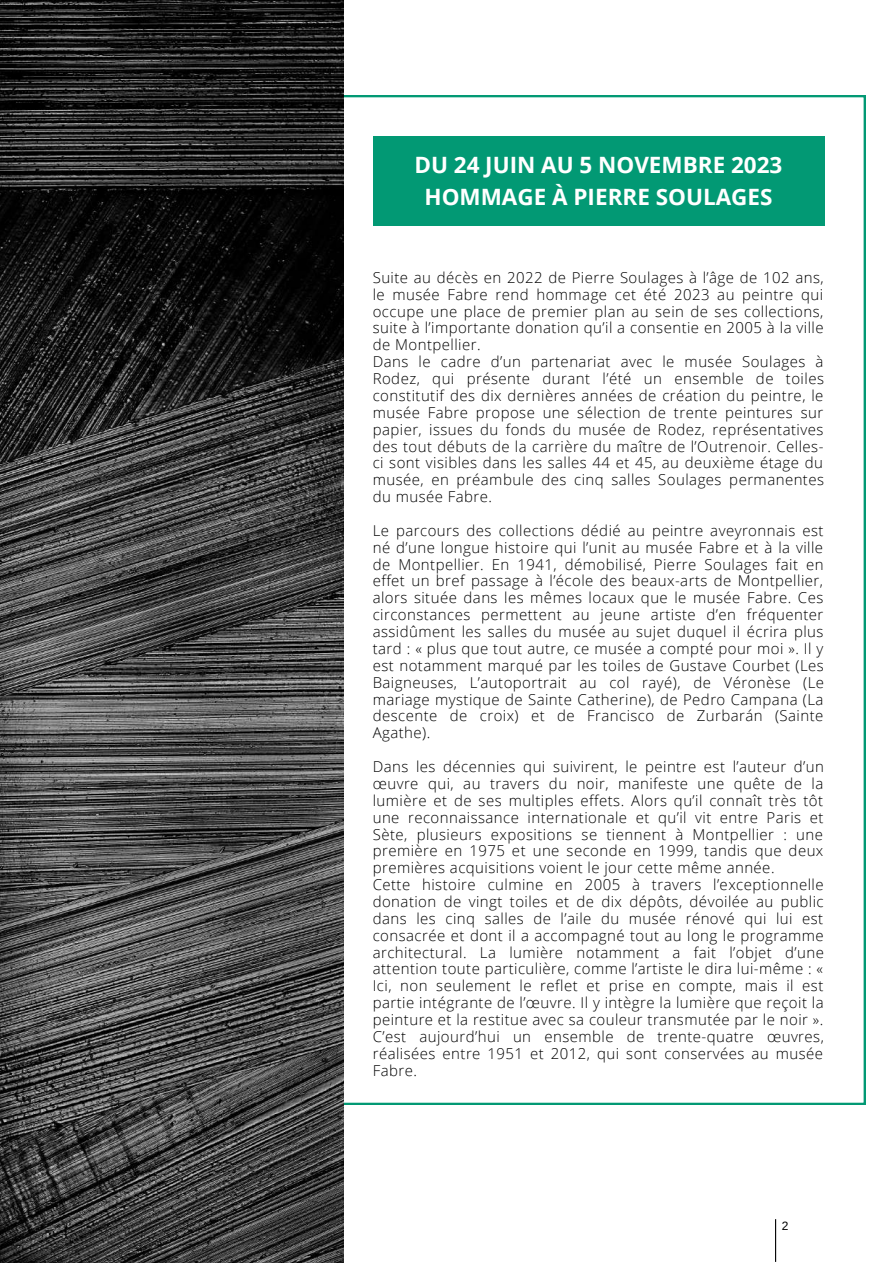
<style>
.page{position:relative;width:893px;height:1264px;background:#fff}
.page>*{position:absolute;margin:0;border:0;box-sizing:border-box;transform-origin:0 0}
.t1{font:700 22.5px/31.5px "Open Sans";color:#fff;text-align:center}
.t2{font:300 15px/16.8px "Open Sans";letter-spacing:.03em;color:#000}
.t3{font:12px "Arimo";color:#000}
</style>
<div class="page">
<hr style="left:775px;top:1219px;width:1px;height:42px;background:#000">
<svg style="left:343px;top:95px;width:522px;height:1009px"></svg>
<div style="left:372px;top:136px;width:452px;height:89px;background:#029974"></div>
<img style="left:0;top:0;width:343px;height:1262px">
<h1 class="t1" style="left:414px;top:148px;width:369px">DU 24 JUIN AU 5 NOVEMBRE 2023<br>HOMMAGE À PIERRE SOULAGES</h1>
<p class="t2" style="left:372px;top:268px;width:453px">Suite au décès en 2022 de Pierre Soulages à l’âge de 102 ans, le musée Fabre rend hommage cet été 2023 au peintre qui occupe une place de premier plan au sein de ses collections, suite à l’importante donation qu’il a consentie en 2005 à la ville de Montpellier.<br>Dans le cadre d’un partenariat avec le musée Soulages à Rodez, qui présente durant l’été un ensemble de toiles constitutif des dix dernières années de création du peintre, le musée Fabre propose une sélection de trente peintures sur papier, issues du fonds du musée de Rodez, représentatives des tout débuts de la carrière du maître de l’Outrenoir. Celles&shy;ci sont visibles dans les salles 44 et 45, au deuxième étage du musée, en préambule des cinq salles Soulages permanentes du musée Fabre.</p>
<p class="t2" style="left:372px;top:521px;width:453px;text-align:justify">Le parcours des collections dédié au peintre aveyronnais est né d’une longue histoire qui l’unit au musée Fabre et à la ville de Montpellier. En 1941, démobilisé, Pierre Soulages fait en effet un bref passage à l’école des beaux-arts de Montpellier, alors située dans les mêmes locaux que le musée Fabre. Ces circonstances permettent au jeune artiste d’en fréquenter assidûment les salles du musée au sujet duquel il écrira plus tard : « plus que tout autre, ce musée a compté pour moi ». Il y est notamment marqué par les toiles de Gustave Courbet (Les Baigneuses, L’autoportrait au col rayé), de Véronèse (Le mariage mystique de Sainte Catherine), de Pedro Campana (La descente de croix) et de Francisco de Zurbarán (Sainte Agathe).</p>
<p class="t2" style="left:372px;top:757px;width:453px">Dans les décennies qui suivirent, le peintre est l’auteur d’un œuvre qui, au travers du noir, manifeste une quête de la lumière et de ses multiples effets. Alors qu’il connaît très tôt une reconnaissance internationale et qu’il vit entre Paris et Sète, plusieurs expositions se tiennent à Montpellier : une première en 1975 et une seconde en 1999, tandis que deux premières acquisitions voient le jour cette même année.<br>Cette histoire culmine en 2005 à travers l’exceptionnelle donation de vingt toiles et de dix dépôts, dévoilée au public dans les cinq salles de l’aile du musée rénové qui lui est consacrée et dont il a accompagné tout au long le programme architectural. La lumière notamment a fait l’objet d’une attention toute particulière, comme l’artiste le dira lui-même : « Ici, non seulement le reflet et prise en compte, mais il est partie intégrante de l’œuvre. Il y intègre la lumière que reçoit la peinture et la restitue avec sa couleur transmutée par le noir ».<br>C’est aujourd’hui un ensemble de trente-quatre œuvres, réalisées entre 1951 et 2012, qui sont conservées au musée Fabre.</p>
<p class="t3" style="left:781px;top:1218px;width:8px">2</p>
</div>
